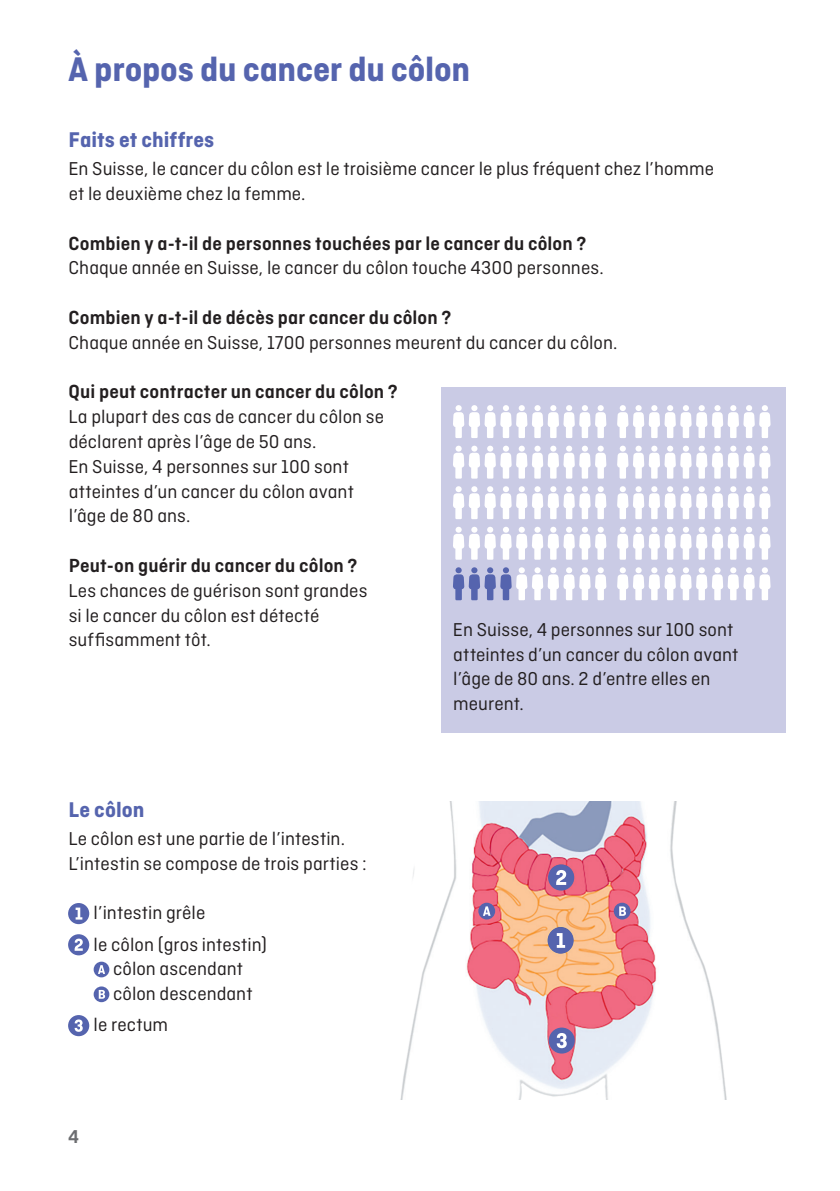
<style>
.page{position:relative;width:840px;height:1191px;background:#fff}
.page>*{position:absolute;margin:0;border:0;box-sizing:border-box;transform-origin:0 0}
.t1{font:700 36px "Ciutadella";letter-spacing:-.01em;color:#5564ae}
.t2{font:700 22.4px "Ciutadella";color:#5564ae}
.t3{font:600 20px "Ciutadella";letter-spacing:.005em;color:#231f20}
.t4{font:19.6px/24.8px "Ciutadella";letter-spacing:.005em;color:#231f20}
.t5{font:600 19.6px "Ciutadella";color:#6c6d70}
</style>
<div class="page">
<div style="left:68px;top:903px;width:21px;height:21px;background:#5564ae;border-radius:50%"></div>
<svg style="left:76px;top:907px;width:6px;height:12px"></svg>
<div style="left:68px;top:934px;width:21px;height:21px;background:#5564ae;border-radius:50%"></div>
<svg style="left:75px;top:938px;width:8px;height:12px"></svg>
<div style="left:94px;top:961px;width:15px;height:16px;background:#5564ae;border-radius:50%"></div>
<svg style="left:98px;top:965px;width:7px;height:9px"></svg>
<svg style="left:94px;top:986px;width:15px;height:16px"></svg>
<svg style="left:99px;top:990px;width:6px;height:8px"></svg>
<div style="left:68px;top:1015px;width:21px;height:21px;background:#5564ae;border-radius:50%"></div>
<svg style="left:75px;top:1019px;width:8px;height:12px"></svg>
<img style="left:400px;top:801px;width:327px;height:298px">
<div style="left:548px;top:1027px;width:26px;height:26px;background:#5564ae;border-radius:50%"></div>
<svg style="left:556px;top:1033px;width:10px;height:15px"></svg>
<div style="left:548px;top:864px;width:26px;height:26px;background:#5564ae;border-radius:50%"></div>
<svg style="left:556px;top:870px;width:10px;height:15px"></svg>
<div style="left:547px;top:927px;width:26px;height:26px;background:#5564ae;border-radius:50%"></div>
<svg style="left:556px;top:933px;width:9px;height:15px"></svg>
<svg style="left:478px;top:902px;width:17px;height:17px"></svg>
<svg style="left:482px;top:906px;width:8px;height:9px"></svg>
<svg style="left:613px;top:902px;width:17px;height:17px"></svg>
<svg style="left:619px;top:906px;width:6px;height:9px"></svg>
<div style="left:441px;top:387px;width:344px;height:345px;background:#cacbe5"></div>
<svg style="left:453px;top:405px;width:153px;height:33px"></svg>
<svg style="left:453px;top:446px;width:153px;height:32px"></svg>
<svg style="left:453px;top:486px;width:153px;height:33px"></svg>
<svg style="left:453px;top:527px;width:153px;height:33px"></svg>
<svg style="left:453px;top:567px;width:153px;height:33px"></svg>
<svg style="left:617px;top:405px;width:153px;height:33px"></svg>
<svg style="left:617px;top:446px;width:153px;height:32px"></svg>
<svg style="left:617px;top:486px;width:153px;height:33px"></svg>
<svg style="left:617px;top:527px;width:153px;height:33px"></svg>
<svg style="left:617px;top:567px;width:153px;height:33px"></svg>
<h1 class="t1" style="left:68px;top:48px;width:403px">À propos du cancer du côlon</h1>
<p class="t2" style="left:69px;top:127px;width:147px">Faits et chiffres</p>
<p class="t4" style="left:68px;top:156px;width:647px">En Suisse, le cancer du côlon est le troisième cancer le plus fréquent chez l’homme et le deuxième chez la femme.</p>
<p class="t3" style="left:69px;top:231px;width:519px">Combien y a-t-il de personnes touchées par le cancer du côlon ?</p>
<p class="t4" style="left:68px;top:255px;width:536px">Chaque année en Suisse, le cancer du côlon touche 4300 personnes.</p>
<p class="t3" style="left:69px;top:306px;width:384px">Combien y a-t-il de décès par cancer du côlon ?</p>
<p class="t4" style="left:68px;top:330px;width:550px">Chaque année en Suisse, 1700 personnes meurent du cancer du côlon.</p>
<p class="t3" style="left:69px;top:380px;width:330px">Qui peut contracter un cancer du côlon ?</p>
<p class="t4" style="left:68px;top:404px;width:317px">La plupart des cas de cancer du côlon se déclarent après l’âge de 50 ans.<br>En Suisse, 4 personnes sur 100 sont atteintes d’un cancer du côlon avant l’âge de 80 ans.</p>
<p class="t3" style="left:69px;top:554px;width:290px">Peut-on guérir du cancer du côlon ?</p>
<p class="t4" style="left:68px;top:578px;width:300px">Les chances de guérison sont grandes si le cancer du côlon est détecté suffisamment tôt.</p>
<p class="t4" style="left:452px;top:617px;width:287px">En Suisse, 4 personnes sur 100 sont atteintes d’un cancer du côlon avant l’âge de 80 ans. 2 d’entre elles en meurent.</p>
<p class="t2" style="left:69px;top:797px;width:77px">Le côlon</p>
<p class="t4" style="left:68px;top:826px;width:300px">Le côlon est une partie de l’intestin.<br>L’intestin se compose de trois parties :</p>
<p class="t4" style="left:94px;top:897px;width:175px;line-height:31.2px">l’intestin grêle<br>le côlon (gros intestin)</p>
<p class="t4" style="left:113px;top:956px;width:141px">côlon ascendant côlon descendant</p>
<p class="t4" style="left:94px;top:1012px;width:76px">le rectum</p>
<p class="t5" style="left:68px;top:1125px;width:12px">4</p>
</div>
